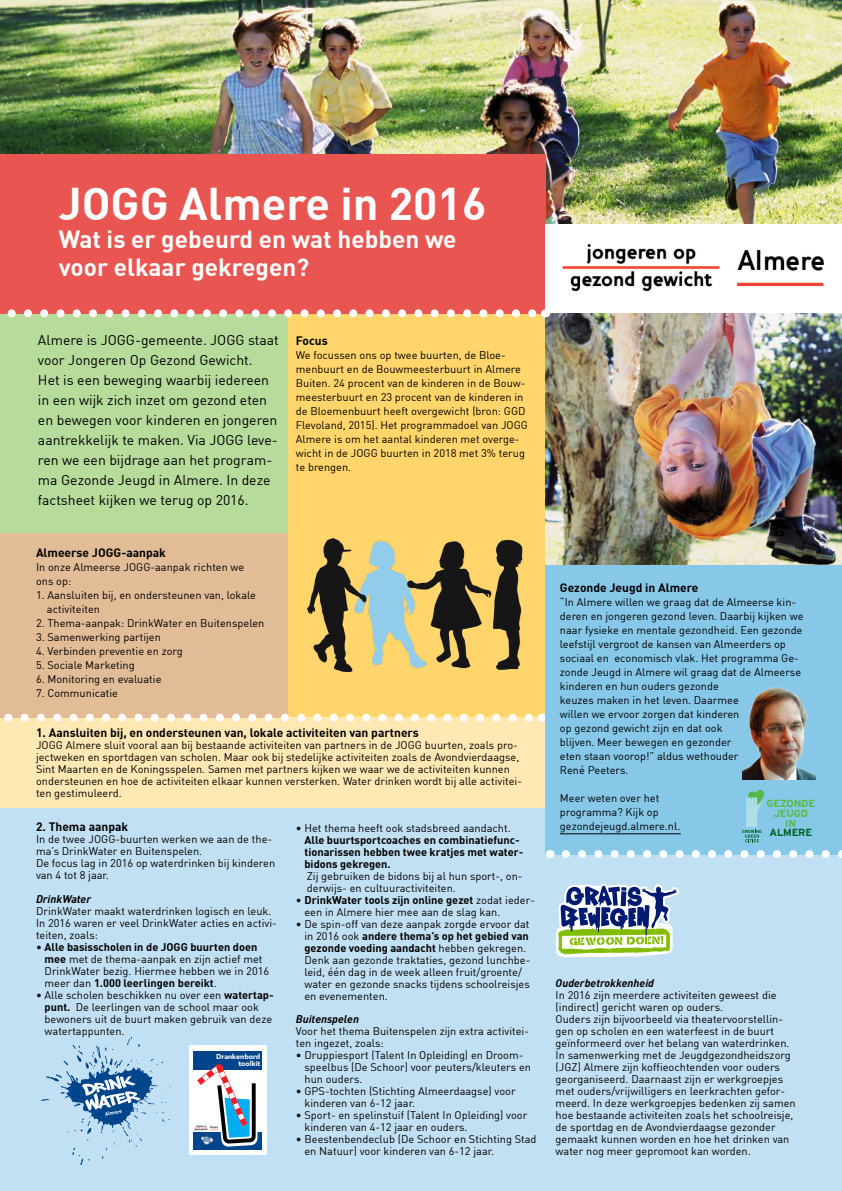
<style>
.page{position:relative;width:842px;height:1191px;background:#fff}
.page>*{position:absolute;margin:0;border:0;box-sizing:border-box;transform-origin:0 0}
.t1{font:700 44.9px "DIN";color:#fff}
.t2{font:700 24.4px/28.2px "DIN";color:#fff}
.t3{font:14px/20px "DIN";color:#000}
.t4{font:700 12px "DIN";color:#000}
.t5{font:11px/12px "DIN";color:#000}
.t6{font:700 11px/12px "DIN";color:#000}
.t7{font:italic 700 11px "DIN";color:#000}
.t8{font:700 10.4px/9.8px "Interstate";letter-spacing:-.02em;color:#54b948;text-align:center}
.t9{font:700 10.4px "Interstate";letter-spacing:-.02em;color:#006225}
.t10{font:900 7.1px/7.5px "Avenir";color:#fff;text-align:right}
.t11{font:700 5.1px "DIN";color:#fff}
.s1{font-weight:700}
</style>
<div class="page">
<div style="left:276px;top:309px;width:303px;height:475px;background:#ffd56c"></div>
<img style="left:308px;top:538px;width:215px;height:133px">
<div style="left:0;top:854px;width:842px;height:337px;background:#c2e0f3"></div>
<div style="left:0;top:717px;width:546px;height:142px;background:#ffe8b3"></div>
<div style="left:0;top:808px;width:546px;height:55px;background:#c2e0f3"></div>
<div style="left:0;top:167px;width:288px;height:366px;background:#b7db9b"></div>
<div style="left:0;top:533px;width:288px;height:184px;background:#e2bc97"></div>
<img style="left:0;top:0;width:842px;height:224px">
<div style="left:0;top:154px;width:546px;height:159px;background:#e95550"></div>
<div style="left:546px;top:224px;width:296px;height:91px;background:#fff"></div>
<img style="left:562px;top:243px;width:262px;height:48px">
<svg style="left:555px;top:883px;width:124px;height:74px;background:#98aea8"></svg>
<svg style="left:0;top:713px;width:533px;height:8px"></svg>
<svg style="left:41px;top:1037px;width:130px;height:128px"></svg>
<div style="left:546px;top:543px;width:296px;height:311px;background:#87c8e9"></div>
<svg style="left:742px;top:789px;width:23px;height:53px"></svg>
<img style="left:742px;top:687px;width:73px;height:92px">
<div style="left:190px;top:1045px;width:77px;height:110px;background:#fff"></div>
<div style="left:193px;top:1051px;width:68px;height:18px;background:#00458b"></div>
<div style="left:193px;top:1132px;width:68px;height:17px;background:#00458b"></div>
<svg style="left:197px;top:1063px;width:60px;height:83px"></svg>
<img style="left:196px;top:1131px;width:21px;height:19px">
<div style="left:192px;top:1123px;width:27px;height:8px;background:#fff"></div>
<img style="left:194px;top:1125px;width:24px;height:6px">
<img style="left:546px;top:313px;width:296px;height:252px">
<svg style="left:566px;top:850px;width:276px;height:8px"></svg>
<svg style="left:0;top:309px;width:537px;height:8px"></svg>
<hr style="left:560px;top:833px;width:121px;height:1px;background:#000">
<h1 class="t1" style="left:59px;top:174px;width:429px">JOGG Almere in 2016</h1>
<h2 class="t2" style="left:59px;top:224px;width:399px">Wat is er gebeurd en wat hebben we voor elkaar gekregen?</h2>
<p class="t3" style="left:38px;top:330px;width:242px">Almere is JOGG-gemeente. JOGG staat voor Jongeren Op Gezond Gewicht.<br>Het is een beweging waarbij iedereen in een wijk zich inzet om gezond eten en bewegen voor kinderen en jongeren aantrekkelijk te maken. Via JOGG leve&shy;ren we een bijdrage aan het program&shy;ma Gezonde Jeugd in Almere. In deze factsheet kijken we terug op 2016.</p>
<p class="t4" style="left:36px;top:544px;width:131px">Almeerse JOGG-aanpak</p>
<p class="t5" style="left:36px;top:559px;width:210px;line-height:14px">In onze Almeerse JOGG-aanpak richten we ons op:</p>
<p class="t5" style="left:47px;top:587px;width:211px;line-height:14px;text-indent:-11px">1. Aansluiten bij, en ondersteunen van, lokale activiteiten</p>
<p class="t5" style="left:36px;top:616px;width:230px">2. Thema-aanpak: DrinkWater en Buitenspelen</p>
<p class="t5" style="left:36px;top:630px;width:126px">3. Samenwerking partijen</p>
<p class="t5" style="left:36px;top:644px;width:148px">4. Verbinden preventie en zorg</p>
<p class="t5" style="left:36px;top:658px;width:100px">5. Sociale Marketing</p>
<p class="t5" style="left:36px;top:672px;width:127px">6. Monitoring en evaluatie</p>
<p class="t5" style="left:36px;top:686px;width:84px">7. Communicatie</p>
<p class="t4" style="left:296px;top:333px;width:33px">Focus</p>
<p class="t5" style="left:296px;top:348px;width:234px;line-height:14px">We focussen ons op twee buurten, de Bloe&shy;menbuurt en de Bouwmeesterbuurt in Almere Buiten. 24 procent van de kinderen in de Bouw&shy;meesterbuurt en 23 procent van de kinderen in de Bloemenbuurt heeft overgewicht (bron: GGD Flevoland, 2015). Het programmadoel van JOGG Almere is om het aantal kinderen met overge&shy;wicht in de JOGG buurten in 2018 met 3% terug te brengen.</p>
<p class="t4" style="left:36px;top:725px;width:384px">1. Aansluiten bij, en ondersteunen van, lokale activiteiten van partners</p>
<p class="t5" style="left:36px;top:739px;width:487px">JOGG Almere sluit vooral aan bij bestaande activiteiten van partners in de JOGG buurten, zoals pro&shy;jectweken en sportdagen van scholen. Maar ook bij stedelijke activiteiten zoals de Avondvierdaagse, Sint Maarten en de Koningsspelen. Samen met partners kijken we waar we de activiteiten kunnen ondersteunen en hoe de activiteiten elkaar kunnen versterken. Water drinken wordt bij alle activitei&shy;ten gestimuleerd.</p>
<p class="t4" style="left:36px;top:819px;width:94px">2. Thema aanpak</p>
<p class="t5" style="left:36px;top:833px;width:241px">In de twee JOGG-buurten werken we aan de the&shy;ma’s DrinkWater en Buitenspelen.<br>De focus lag in 2016 op waterdrinken bij kinderen van 4 tot 8 jaar.</p>
<p class="t7" style="left:36px;top:892px;width:57px">DrinkWater</p>
<p class="t5" style="left:36px;top:905px;width:242px">DrinkWater maakt waterdrinken logisch en leuk.<br>In 2016 waren er veel DrinkWater acties en activi&shy;teiten, zoals:</p>
<p class="t5" style="left:45px;top:941px;width:226px;text-indent:-9px">• <span class="s1">Alle basisscholen in de JOGG buurten doen mee</span> met de thema-aanpak en zijn actief met DrinkWater bezig. Hiermee hebben we in 2016 meer dan <span class="s1">1.000 leerlingen bereikt</span>.</p>
<p class="t5" style="left:45px;top:989px;width:231px;text-indent:-9px">• Alle scholen beschikken nu over een <span class="s1">watertap&shy;punt.</span> De leerlingen van de school maar ook bewoners uit de buurt maken gebruik van deze watertappunten.</p>
<p class="t5" style="left:296px;top:821px;width:216px">• Het thema heeft ook stadsbreed aandacht.</p>
<p class="t6" style="left:304px;top:833px;width:220px">Alle buurtsportcoaches en combinatiefunc&shy;tionarissen hebben twee kratjes met water&shy;bidons gekregen.</p>
<p class="t5" style="left:307px;top:869px;width:217px">Zij gebruiken de bidons bij al hun sport-, on&shy;derwijs- en cultuuractiviteiten.</p>
<p class="t5" style="left:304px;top:893px;width:232px;text-indent:-9px">• <span class="s1">DrinkWater tools zijn online gezet</span> zodat ieder&shy;een in Almere hier mee aan de slag kan.</p>
<p class="t5" style="left:304px;top:917px;width:227px;text-indent:-9px">• De spin-off van deze aanpak zorgde ervoor dat in 2016 ook <span class="s1">andere thema’s op het gebied van gezonde voeding aandacht</span> hebben gekregen.<br>Denk aan gezonde traktaties, gezond lunchbe&shy;leid, één dag in de week alleen fruit/groente/ water en gezonde snacks tijdens schoolreisjes en evenementen.</p>
<p class="t7" style="left:296px;top:1012px;width:65px">Buitenspelen</p>
<p class="t5" style="left:296px;top:1024px;width:235px">Voor het thema Buitenspelen zijn extra activitei&shy;ten ingezet, zoals:</p>
<p class="t5" style="left:304px;top:1048px;width:228px;text-indent:-9px">• Druppiesport (Talent In Opleiding) en Droom&shy;speelbus (De Schoor) voor peuters/kleuters en hun ouders.</p>
<p class="t5" style="left:304px;top:1084px;width:213px;text-indent:-9px">• GPS-tochten (Stichting Almeerdaagse) voor kinderen van 6-12 jaar.</p>
<p class="t5" style="left:304px;top:1108px;width:224px;text-indent:-9px">• Sport- en spelinstuif (Talent In Opleiding) voor kinderen van 4-12 jaar en ouders.</p>
<p class="t5" style="left:304px;top:1132px;width:234px;text-indent:-9px">• Beestenbendeclub (De Schoor en Stichting Stad en Natuur) voor kinderen van 6-12 jaar.</p>
<p class="t10" style="left:216px;top:1052px;width:46px">Drankenbord toolkit</p>
<p class="t11" style="left:104px;top:1111px;width:19px;rotate:-11deg">Almere</p>
<p class="t4" style="left:560px;top:580px;width:140px">Gezonde Jeugd in Almere</p>
<p class="t5" style="left:560px;top:595px;width:245px;line-height:14px">“In Almere willen we graag dat de Almeerse kin&shy;deren en jongeren gezond leven. Daarbij kijken we naar fysieke en mentale gezondheid. Een gezonde leefstijl vergroot de kansen van Almeerders op sociaal en economisch vlak. Het programma Ge&shy;zonde Jeugd in Almere wil graag dat de Almeerse kinderen en hun ouders gezonde<br>keuzes maken in het leven. Daarmee<br>willen we ervoor zorgen dat kinderen<br>op gezond gewicht zijn en dat ook<br>blijven. Meer bewegen en gezonder<br>eten staan voorop!” aldus wethouder<br>René Peeters.</p>
<p class="t5" style="left:560px;top:791px;width:122px;line-height:14px">Meer weten over het programma? Kijk op gezondejeugd.almere.nl.</p>
<p class="t8" style="left:766px;top:798px;width:50px">GEZONDE<br>JEUGD<br>IN</p>
<p class="t9" style="left:769px;top:827px;width:44px">ALMERE</p>
<p class="t7" style="left:556px;top:975px;width:100px">Ouderbetrokkenheid</p>
<p class="t5" style="left:556px;top:988px;width:242px">In 2016 zijn meerdere activiteiten geweest die (indirect) gericht waren op ouders.<br>Ouders zijn bijvoorbeeld via theatervoorstellin&shy;gen op scholen en een waterfeest in de buurt geïnformeerd over het belang van waterdrinken.<br>In samenwerking met de Jeugdgezondheidszorg (JGZ) Almere zijn koffieochtenden voor ouders georganiseerd. Daarnaast zijn er werkgroepjes met ouders/vrijwilligers en leerkrachten gefor&shy;meerd. In deze werkgroepjes bedenken zij samen hoe bestaande activiteiten zoals het schoolreisje, de sportdag en de Avondvierdaagse gezonder gemaakt kunnen worden en hoe het drinken van water nog meer gepromoot kan worden.</p>
</div>
